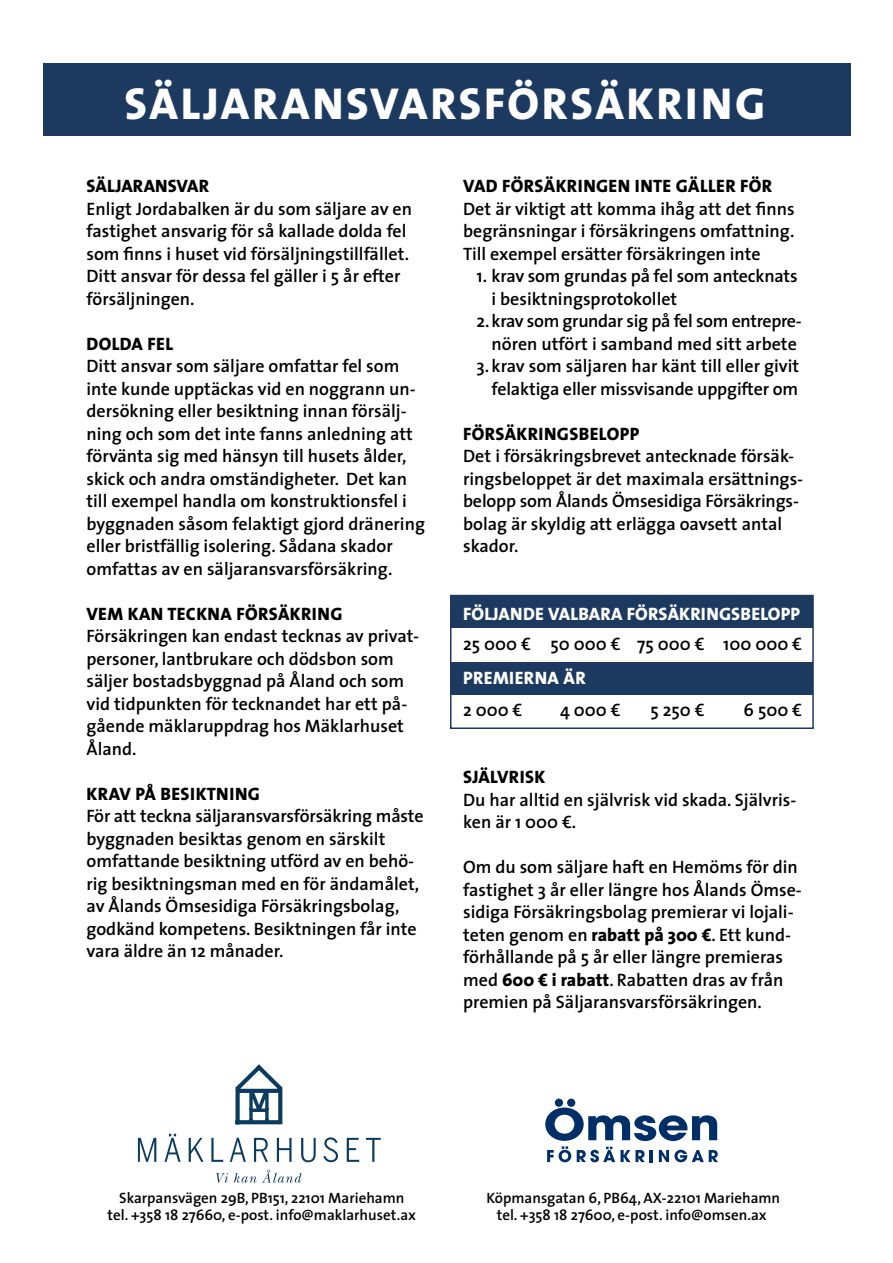
<style>
.page{position:relative;width:893px;height:1263px;background:#fff}
.page>*{position:absolute;margin:0;border:0;box-sizing:border-box;transform-origin:0 0}
.t1{font:800 45px "The Sans";letter-spacing:.06em;color:#fff}
.t2{font:600 18px/22.5px "The Sans";color:#000}
.t3{font:800 18px "The Sans";letter-spacing:.02em;color:#000}
.t4{font:800 18px "The Sans";letter-spacing:.01em;color:#fff}
.t5{font:600 15px/16.5px "The Sans";color:#000;text-align:center}
.s1{font-weight:800}
</style>
<div class="page">
<div style="left:43px;top:64px;width:807px;height:72px;background:#1c395f"></div>
<div style="left:450px;top:595px;width:364px;height:134px;border:2px solid #1c395f"></div>
<div style="left:451px;top:662px;width:362px;height:32px;background:#1c395f"></div>
<div style="left:451px;top:595px;width:362px;height:33px;background:#1c395f"></div>
<svg style="left:216px;top:1170px;width:86px;height:13px"></svg>
<svg style="left:138px;top:1134px;width:66px;height:28px"></svg>
<svg style="left:211px;top:1138px;width:12px;height:24px"></svg>
<svg style="left:230px;top:1138px;width:38px;height:24px"></svg>
<svg style="left:277px;top:1138px;width:15px;height:24px"></svg>
<svg style="left:301px;top:1137px;width:37px;height:25px"></svg>
<svg style="left:347px;top:1138px;width:12px;height:24px"></svg>
<svg style="left:366px;top:1138px;width:15px;height:24px"></svg>
<svg style="left:235px;top:1064px;width:48px;height:61px"></svg>
<div style="left:555px;top:1098px;width:8px;height:9px;background:#002e67;border-radius:50%"></div>
<div style="left:567px;top:1098px;width:8px;height:9px;background:#002e67;border-radius:50%"></div>
<svg style="left:545px;top:1107px;width:173px;height:55px"></svg>
<h1 class="t1" style="left:125px;top:66px;width:642px">SÄLJARANSVARSFÖRSÄKRING</h1>
<p class="t3" style="left:87px;top:171px;width:124px">SÄLJARANSVAR</p>
<p class="t2" style="left:87px;top:197px;width:327px">Enligt Jordabalken är du som säljare av en fastighet ansvarig för så kallade dolda fel som fnns i huset vid försäljningstillfället.<br>Ditt ansvar för dessa fel gäller i 5 år efter försäljningen.</p>
<p class="t3" style="left:87px;top:329px;width:88px">DOLDA FEL</p>
<p class="t2" style="left:87px;top:354px;width:340px">Ditt ansvar som säljare omfattar fel som inte kunde upptäckas vid en noggrann un&shy;dersökning eller besiktning innan försälj&shy;ning och som det inte fanns anledning att förvänta sig med hänsyn till husets ålder, skick och andra omständigheter. Det kan till exempel handla om konstruktionsfel i byggnaden såsom felaktigt gjord dränering eller bristfällig isolering. Sådana skador omfattas av en säljaransvarsförsäkring.</p>
<p class="t3" style="left:87px;top:599px;width:257px">VEM KAN TECKNA FÖRSÄKRING</p>
<p class="t2" style="left:87px;top:624px;width:334px">Försäkringen kan endast tecknas av privat&shy;personer, lantbrukare och dödsbon som säljer bostadsbyggnad på Åland och som vid tidpunkten för tecknandet har ett på&shy;gående mäklaruppdrag hos Mäklarhuset Åland.</p>
<p class="t3" style="left:87px;top:779px;width:175px">KRAV PÅ BESIKTNING</p>
<p class="t2" style="left:87px;top:804px;width:339px">För att teckna säljaransvarsförsäkring måste byggnaden besiktas genom en särskilt omfattande besiktning utförd av en behö&shy;rig besiktningsman med en för ändamålet, av Ålands Ömsesidiga Försäkringsbolag, godkänd kompetens. Besiktningen får inte vara äldre än 12 månader.</p>
<p class="t3" style="left:463px;top:171px;width:311px">VAD FÖRSÄKRINGEN INTE GÄLLER FÖR</p>
<p class="t2" style="left:463px;top:197px;width:333px;text-align:justify">Det är viktigt att komma ihåg att det fnns begränsningar i försäkringens omfattning.<br>Till exempel ersätter försäkringen inte</p>
<p class="t2" style="left:492px;top:264px;width:308px;text-indent:-15px">1. krav som grundas på fel som antecknats i besiktningsprotokollet</p>
<p class="t2" style="left:477px;top:309px;width:327px;text-align:center">2. krav som grundar sig på fel som entrepre&shy;nören utfört i samband med sitt arbete</p>
<p class="t2" style="left:477px;top:354px;width:324px;text-align:right">3. krav som säljaren har känt till eller givit felaktiga eller missvisande uppgifter om</p>
<p class="t3" style="left:463px;top:419px;width:178px">FÖRSÄKRINGSBELOPP</p>
<p class="t2" style="left:463px;top:444px;width:342px">Det i försäkringsbrevet antecknade försäk&shy;ringsbeloppet är det maximala ersättnings&shy;belopp som Ålands Ömsesidiga Försäkrings&shy;bolag är skyldig att erlägga oavsett antal skador.</p>
<p class="t4" style="left:463px;top:599px;width:339px">FÖLJANDE VALBARA FÖRSÄKRINGSBELOPP</p>
<p class="t2" style="left:463px;top:632px;width:341px">25 000 € 50 000 € 75 000 € 100 000 €</p>
<p class="t4" style="left:463px;top:663px;width:124px">PREMIERNA ÄR</p>
<p class="t2" style="left:463px;top:698px;width:61px">2 000 €</p>
<p class="t2" style="left:560px;top:698px;width:62px">4 000 €</p>
<p class="t2" style="left:650px;top:698px;width:56px">5 250 €</p>
<p class="t2" style="left:744px;top:698px;width:60px">6 500 €</p>
<p class="t3" style="left:463px;top:762px;width:84px">SJÄLVRISK</p>
<p class="t2" style="left:463px;top:788px;width:335px">Du har alltid en självrisk vid skada. Självris&shy;ken är 1 000 €.</p>
<p class="t2" style="left:463px;top:855px;width:340px">Om du som säljare haft en Hemöms för din fastighet 3 år eller längre hos Ålands Ömse&shy;sidiga Försäkringsbolag premierar vi lojali&shy;teten genom en <span class="s1">RABATT PÅ 300 €</span>. Ett kund&shy;förhållande på 5 år eller längre premieras med <span class="s1">600 € I RABATT</span>. Rabatten dras av från premien på Säljaransvarsförsäkringen.</p>
<p class="t5" style="left:108px;top:1189px;width:310px">Skarpansvägen 29B, PB151, 22101 Mariehamn tel. +358 18 27660, e-post. info@maklarhuset.ax</p>
<p class="t5" style="left:487px;top:1189px;width:295px">Köpmansgatan 6, PB64, AX-22101 Mariehamn tel. +358 18 27600, e-post. info@omsen.ax</p>
</div>
